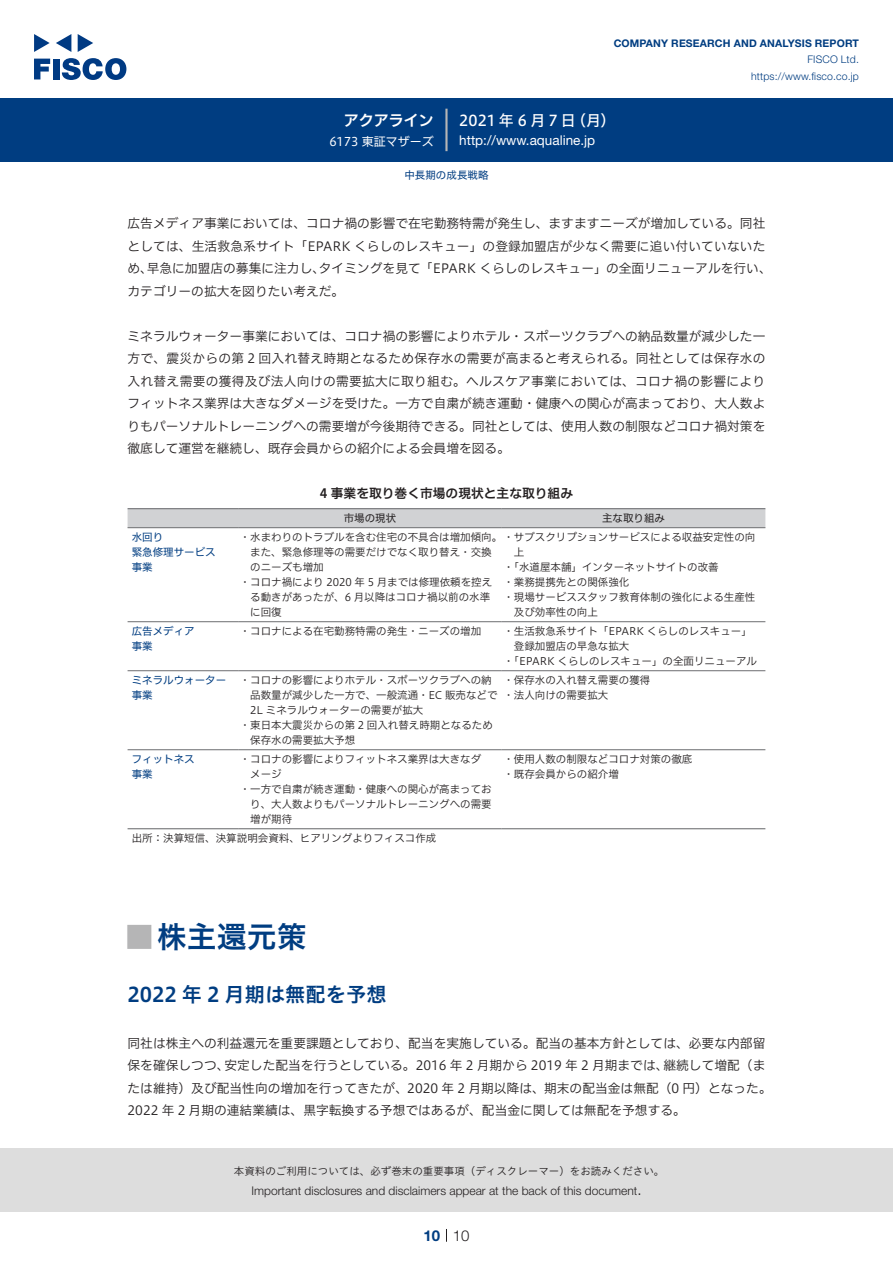
<style>
.page{position:relative;width:893px;height:1263px;background:#fff}
.page>*{position:absolute;margin:0;border:0;box-sizing:border-box;transform-origin:0 0}
.t1{font:30px "Hiragino UD Sans Std N W6";color:#003d81}
.t2{font:700 24px "Koz Go Pro";color:#b5b5b6}
.t3{font:20.25px "Hiragino UD Sans Std W6";color:#003d81}
.t4{font:15px "Hiragino UD Sans F Std N W5";letter-spacing:.2em;color:#fff}
.t5{font:15px "Hiragino UD Sans F Std N W6";color:#fff}
.t6{font:300 15px "Helvetica Neue LT Std";color:#231f20}
.t7{font:700 15px "Helvetica Neue LT Std";color:#003d81}
.t8{font:13.5px "Helvetica Neue LT Std";color:#fff}
.t9{font:12.75px/22.5px "Hiragino UD Sans F Std N W3";color:#231f20}
.t10{font:12.75px "Hiragino UD Sans F Std N W6";color:#231f20}
.t11{font:300 12px "Helvetica Neue LT Std";color:#231f20}
.t12{font:12px "Hiragino UD Sans F Std N W4";color:#fff}
.t13{font:10.5px/15px "Hiragino UD Sans F Std N W3";color:#231f20}
.t14{font:10.5px/15px "Hiragino UD Sans F Std N W4";color:#003d81}
.t15{font:10.5px "Hiragino UD Sans Std W3";color:#231f20}
.t16{font:700 10.5px "Helvetica Neue LT Std";letter-spacing:.015em;color:#003d81}
.t17{font:300 10.5px/16.5px "Helvetica Neue LT Std";letter-spacing:.015em;color:#003d81;text-align:right}
.t18{font:10.5px "Hiragino UD Sans F Std N W4";color:#231f20}
</style>
<div class="page">
<div style="left:0;top:1148px;width:893px;height:64px;background:#ddd"></div>
<svg style="left:34px;top:59px;width:16px;height:20px"></svg>
<div style="left:53px;top:59px;width:6px;height:20px;background:#003a83"></div>
<svg style="left:62px;top:58px;width:64px;height:22px"></svg>
<svg style="left:34px;top:34px;width:16px;height:18px"></svg>
<svg style="left:78px;top:34px;width:15px;height:18px"></svg>
<svg style="left:56px;top:34px;width:15px;height:18px"></svg>
<div style="left:0;top:98px;width:893px;height:64px;background:#003d81"></div>
<hr style="left:445px;top:109px;width:3px;height:42px;background:#b5b5b6">
<svg style="left:446px;top:1229px;width:1px;height:13px"></svg>
<div style="left:128px;top:509px;width:637px;height:18px;background:#d1d2d4"></div>
<hr style="left:128px;top:527px;width:110px;height:1px;background:#6c6d70">
<hr style="left:238px;top:527px;width:264px;height:1px;background:#6c6d70">
<hr style="left:502px;top:527px;width:263px;height:1px;background:#6c6d70">
<hr style="left:128px;top:621px;width:110px;height:1px;background:#6c6d70">
<hr style="left:238px;top:621px;width:264px;height:1px;background:#6c6d70">
<hr style="left:502px;top:621px;width:263px;height:1px;background:#6c6d70">
<hr style="left:128px;top:670px;width:110px;height:1px;background:#6c6d70">
<hr style="left:238px;top:670px;width:264px;height:1px;background:#6c6d70">
<hr style="left:502px;top:670px;width:263px;height:1px;background:#6c6d70">
<hr style="left:128px;top:749px;width:110px;height:1px;background:#6c6d70">
<hr style="left:238px;top:749px;width:264px;height:1px;background:#6c6d70">
<hr style="left:502px;top:749px;width:263px;height:1px;background:#6c6d70">
<hr style="left:128px;top:508px;width:110px;height:1px;background:#6c6d70">
<hr style="left:238px;top:508px;width:264px;height:1px;background:#6c6d70">
<hr style="left:502px;top:508px;width:263px;height:1px;background:#6c6d70">
<hr style="left:128px;top:828px;width:110px;height:1px;background:#6c6d70">
<hr style="left:238px;top:828px;width:264px;height:1px;background:#6c6d70">
<hr style="left:502px;top:828px;width:263px;height:1px;background:#6c6d70">
<p class="t5" style="left:344px;top:109px;width:92px">アクアライン</p>
<p class="t12" style="left:329px;top:132px;width:106px">6173 東証マザーズ</p>
<p class="t16" style="left:614px;top:37px;width:247px">COMPANY RESEARCH AND ANALYSIS REPORT</p>
<p class="t17" style="left:751px;top:51px;width:109px">FISCO Ltd. https://www.fisco.co j p.</p>
<p class="t4" style="left:459px;top:109px;width:118px">2021年6月7日</p>
<p class="t4" style="left:571px;top:109px;width:46px">（月(</p>
<p class="t8" style="left:459px;top:132px;width:137px">http://www.aqualine j p.</p>
<p class="t14" style="left:404px;top:167px;width:85px">中長期の成長戦略</p>
<p class="t9" style="left:128px;top:211px;width:639px">広告メディア事業においては、コロナ禍の影響で在宅勤務特需が発生し、ますますニーズが増加している。同社</p>
<p class="t9" style="left:128px;top:234px;width:639px">としては、生活救急系サイト「EPARK くらしのレスキュー」の登録加盟店が少なく需要に追い付いていないた</p>
<p class="t9" style="left:319px;top:256px;width:454px">タイミングを見て「EPARK くらしのレスキュー」の全面リニューアルを行い、</p>
<p class="t9" style="left:147px;top:256px;width:180px">早急に加盟店の募集に注力し、</p>
<p class="t9" style="left:128px;top:256px;width:218px">め、<br>カテゴリーの拡大を図りたい考えだ。</p>
<p class="t9" style="left:128px;top:324px;width:639px;text-align:justify">ミネラルウォーター事業においては、コロナ禍の影響によりホテル・スポーツクラブへの納品数量が減少した一方で、震災からの第 2 回入れ替え時期となるため保存水の需要が高まると考えられる。同社としては保存水の入れ替え需要の獲得及び法人向けの需要拡大に取り組む。ヘルスケア事業においては、コロナ禍の影響によりフィットネス業界は大きなダメージを受けた。一方で自粛が続き運動・健康への関心が高まっており、大人数よりもパーソナルトレーニングへの需要増が今後期待できる。同社としては、使用人数の制限などコロナ禍対策を徹底して運営を継続し、既存会員からの紹介による会員増を図る。</p>
<p class="t10" style="left:320px;top:484px;width:255px">4 事業を取り巻く市場の現状と主な取り組み</p>
<p class="t18" style="left:602px;top:510px;width:64px">主な取り組み</p>
<p class="t18" style="left:344px;top:510px;width:54px">市場の現状</p>
<p class="t14" style="left:132px;top:529px;width:85px">水回り<br>緊急修理サービス事業</p>
<p class="t13" style="left:240px;top:529px;width:517px">・水まわりのトラブルを含む住宅の不具合は増加傾向。・サブスクリプションサービスによる収益安定性の向</p>
<p class="t13" style="left:250px;top:544px;width:243px">また、緊急修理等の需要だけでなく取り替え・交換</p>
<p class="t13" style="left:250px;top:559px;width:75px">のニーズも増加</p>
<p class="t13" style="left:240px;top:574px;width:254px">・コロナ禍により 2020 年 5 月までは修理依頼を控え</p>
<p class="t13" style="left:250px;top:589px;width:242px">る動きがあったが、6 月以降はコロナ禍以前の水準</p>
<p class="t13" style="left:250px;top:604px;width:33px">に回復</p>
<p class="t13" style="left:514px;top:544px;width:12px">上</p>
<p class="t13" style="left:503px;top:559px;width:217px">・「水道屋本舗」インターネットサイトの改善</p>
<p class="t13" style="left:503px;top:574px;width:127px">・業務提携先との関係強化</p>
<p class="t13" style="left:503px;top:589px;width:253px">・現場サービススタッフ教育体制の強化による生産性</p>
<p class="t13" style="left:514px;top:604px;width:85px">及び効率性の向上</p>
<p class="t13" style="left:240px;top:623px;width:243px">・コロナによる在宅勤務特需の発生・ニーズの増加</p>
<p class="t14" style="left:132px;top:623px;width:64px">広告メディア事業</p>
<p class="t13" style="left:503px;top:623px;width:250px">・生活救急系サイト「EPARK くらしのレスキュー「</p>
<p class="t13" style="left:503px;top:638px;width:255px;text-indent:10px">登録加盟店の早急な拡大<br>・「EPARK くらしのレスキュー」の全面リニューアル</p>
<p class="t14" style="left:132px;top:672px;width:96px">ミネラルウォーター事業</p>
<p class="t13" style="left:240px;top:672px;width:253px">・コロナの影響によりホテル・スポーツクラブへの納</p>
<p class="t13" style="left:250px;top:687px;width:249px">品数量が減少した一方で、一般流通・EC 販売などで</p>
<p class="t13" style="left:250px;top:702px;width:175px">2L ミネラルウォーターの需要が拡大</p>
<p class="t13" style="left:240px;top:717px;width:255px">・東日本大震災からの第 2 回入れ替え時期となるため</p>
<p class="t13" style="left:250px;top:732px;width:106px">保存水の需要拡大予想</p>
<p class="t14" style="left:132px;top:751px;width:64px">フィットネス事業</p>
<p class="t13" style="left:240px;top:751px;width:243px">・コロナの影響によりフィットネス業界は大きなダ</p>
<p class="t13" style="left:250px;top:766px;width:33px">メージ</p>
<p class="t13" style="left:240px;top:781px;width:253px">・一方で自粛が続き運動・健康への関心が高まってお</p>
<p class="t13" style="left:250px;top:796px;width:243px">り、大人数よりもパーソナルトレーニングへの需要</p>
<p class="t13" style="left:250px;top:811px;width:43px">増が期待</p>
<p class="t13" style="left:132px;top:830px;width:306px">出所：決算短信、決算説明会資料、ヒアリングよりフィスコ作成</p>
<p class="t13" style="left:503px;top:672px;width:148px">・保存水の入れ替え需要の獲得・法人向けの需要拡大</p>
<p class="t13" style="left:503px;top:751px;width:190px">・使用人数の制限などコロナ対策の徹底・既存会員からの紹介増</p>
<h1 class="t1" style="left:157px;top:914px;width:151px">株主還元策</h1>
<h2 class="t2" style="left:128px;top:921px;width:25px">█</h2>
<h3 class="t3" style="left:128px;top:979px;width:260px">2022 年 2 月期は無配を予想</h3>
<p class="t9" style="left:128px;top:1031px;width:639px;text-align:right">同社は株主への利益還元を重要課題としており、配当を実施している。配当の基本方針としては、必要な内部留継続して増配（ま</p>
<p class="t9" style="left:224px;top:1053px;width:446px">安定した配当を行うとしている。2016 年 2 月期から 2019 年 2 月期までは、</p>
<p class="t9" style="left:128px;top:1053px;width:646px">保を確保しつつ、<br>たは維持）及び配当性向の増加を行ってきたが、2020 年 2 月期以降は、期末の配当金は無配（0 円）となった。<br>2022 年 2 月期の連結業績は、黒字転換する予想ではあるが、配当金に関しては無配を予想する。</p>
<p class="t15" style="left:234px;top:1163px;width:432px">本資料のご利用については、必ず巻末の重要事項（ディスクレーマー）をお読みください。</p>
<p class="t6" style="left:637px;top:1180px;width:6px">.</p>
<p class="t11" style="left:251px;top:1183px;width:387px">Important disclosures and disclaimers appear at the back of this document</p>
<p class="t7" style="left:423px;top:1226px;width:18px">10</p>
<p class="t6" style="left:453px;top:1226px;width:18px">10</p>
</div>
